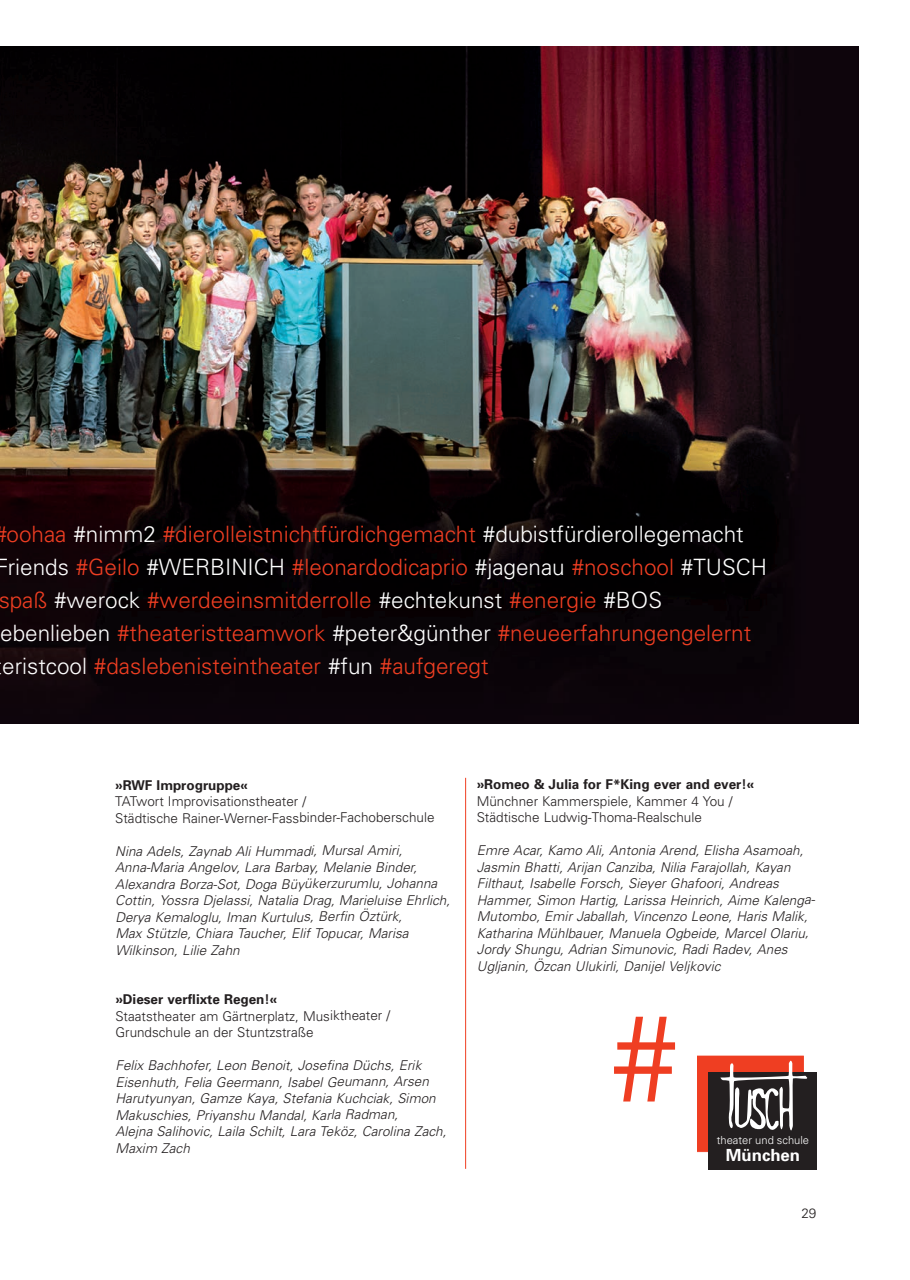
<style>
.page{position:relative;width:910px;height:1280px;background:#fff}
.page>*{position:absolute;margin:0;border:0;box-sizing:border-box;transform-origin:0 0}
.t1{font:300 122.55px "Univers";color:#ef3e22}
.t2{font:300 22.5px "Univers";color:#ef3e22}
.t3{font:700 16.65px "Univers";color:#fff}
.t4{font:italic 300 13.5px/16.5px "Univers";color:#231f20}
.t5{font:300 13.5px/16.5px "Univers";color:#231f20}
.t6{font:700 13.5px "Univers";color:#231f20}
.t7{font:300 11.1px "Univers";color:#fff}
.s1{color:#fff}
</style>
<div class="page">
<img style="left:0;top:47px;width:859px;height:676px">
<hr style="left:465px;top:778px;width:1px;height:391px;background:#ef3e22">
<div style="left:696px;top:1055px;width:108px;height:97px;background:#ef3e22"></div>
<div style="left:696px;top:1055px;width:109px;height:98px;border:1px solid #fff"></div>
<div style="left:708px;top:1071px;width:109px;height:98px;background:#231f20"></div>
<svg style="left:720px;top:1057px;width:90px;height:74px"></svg>
<h2 class="t2" style="left:-6px;top:520px;width:751px">#oohaa <span class="s1">#nimm2</span> #dierolleistnichtfürdichgemacht <span class="s1">#dubistfürdierollegemacht</span></h2>
<h2 class="t2" style="left:-5px;top:553px;width:773px"><span class="s1">Friends</span> #Geilo <span class="s1">#WERBINICH</span> #leonardodicaprio <span class="s1">#jagenau</span> #noschool <span class="s1">#TUSCH</span></h2>
<h2 class="t2" style="left:-1px;top:586px;width:665px">spaß <span class="s1">#werock</span> #werdeeinsmitderrolle <span class="s1">#echtekunst</span> #energie <span class="s1">#BOS</span></h2>
<h2 class="t2" style="left:0;top:619px;width:752px"><span class="s1">ebenlieben</span> #theateristteamwork <span class="s1">#peter&amp;günther</span> #neueerfahrungengelernt</h2>
<h2 class="t2" style="left:2px;top:652px;width:488px"><span class="s1">eristcool</span> #daslebenisteintheater <span class="s1">#fun</span> #aufgeregt</h2>
<p class="t6" style="left:115px;top:777px;width:134px">»RWF Improgruppe«</p>
<p class="t5" style="left:115px;top:793px;width:321px">TATwort Improvisationstheater /<br>Städtische Rainer-Werner-Fassbinder-Fachoberschule</p>
<p class="t4" style="left:115px;top:842px;width:340px">Nina Adels,Zaynab AliHummadi,MursalAmiri, Anna-Maria Angelov,Lara Barbay,Melanie Binder, Alexandra Borza-Sot,Doga Büyükerzurumlu,Johanna Cottin,Yossra Djelassi,Natalia Drag,Marieluise Ehrlich, Derya Kemaloglu,Iman Kurtulus,Berfin Öztürk,<br>Max Stützle,Chiara Taucher,ElifTopucar,Marisa Wilkinson,Lilie Zahn</p>
<p class="t6" style="left:115px;top:991px;width:163px">»Dieser verflixte Regen!«</p>
<p class="t5" style="left:115px;top:1007px;width:276px">Staatstheater am Gärtnerplatz, Musiktheater /<br>Grundschule an der Stuntzstraße</p>
<p class="t4" style="left:115px;top:1057px;width:336px">Felix Bachhofer,Leon Benoit,Josefina Düchs,Erik Eisenhuth,Felia Geermann,IsabelGeumann,Arsen Harutyunyan,Gamze Kaya,Stefania Kuchciak,Simon Makuschies,Priyanshu Mandal,Karla Radman,<br>Alejna Salihovic,Laila Schilt,Lara Teköz,Carolina Zach, Maxim Zach</p>
<p class="t6" style="left:477px;top:776px;width:279px">»Romeo &amp; Julia for F*King ever and ever!«</p>
<p class="t5" style="left:477px;top:793px;width:257px">Münchner Kammerspiele, Kammer 4 You /<br>Städtische Ludwig-Thoma-Realschule</p>
<p class="t4" style="left:477px;top:842px;width:343px">Emre Acar,Kamo Ali,Antonia Arend,Elisha Asamoah, Jasmin Bhatti,Arijan Canziba,Nilia Farajollah,Kayan Filthaut,Isabelle Forsch,SieyerGhafoori,Andreas Hammer,Simon Hartig,Larissa Heinrich,Aime Kalenga-Mutombo,EmirJaballah,Vincenzo Leone,Haris Malik, Katharina Mühlbauer,Manuela Ogbeide,MarcelOlariu, Jordy Shungu,Adrian Simunovic,RadiRadev,Anes Ugljanin,Özcan Ulukirli,DanijelVeljkovic</p>
<h1 class="t1" style="left:610px;top:984px;width:70px">#</h1>
<p class="t7" style="left:717px;top:1133px;width:94px">theater und schule</p>
<p class="t3" style="left:726px;top:1145px;width:76px">München</p>
<p class="t5" style="left:801px;top:1205px;width:16px">29</p>
</div>
